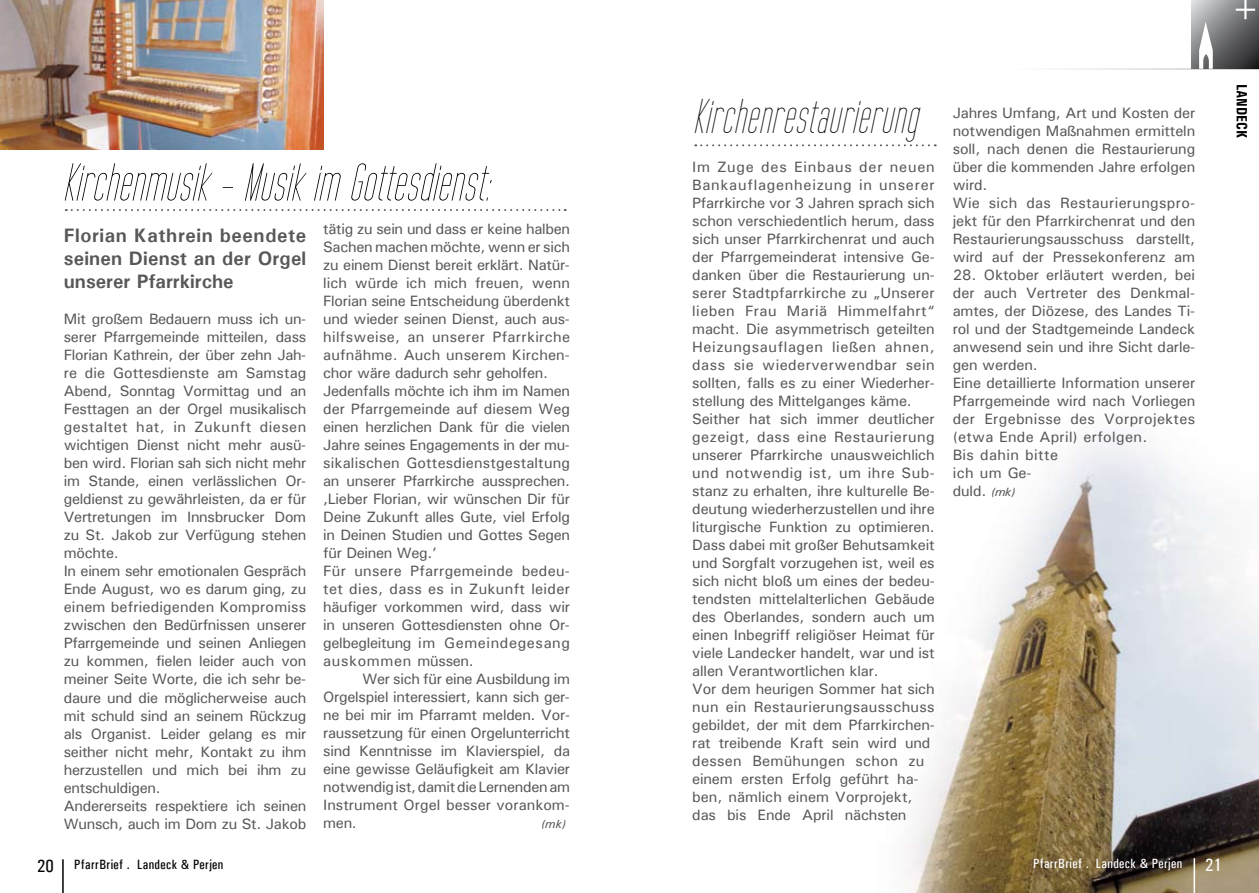
<style>
.page{position:relative;width:1259px;height:893px;background:#fff}
.page>*{position:absolute;margin:0;border:0;box-sizing:border-box;transform-origin:0 0}
.t1{font:italic 54px "Tall Films";letter-spacing:.01em;color:#000}
.t2{font:italic 49.5px "Tall Films";letter-spacing:.02em;color:#000}
.t3{font:700 19.5px/23.4px "Univers";letter-spacing:.01em;color:#58585a;text-align:justify}
.t4{font:500 condensed 18px "Univers";color:#fff}
.t5{font:500 15px/18px "Univers";letter-spacing:-.01em;color:#58585a}
.t6{font:700 condensed 15px "Univers";color:#000}
.t7{font:500 condensed 13.5px "Univers";letter-spacing:.03em;color:#000}
.t8{font:500 condensed 13.5px "Univers";letter-spacing:.03em;color:#fff}
.t9{font:italic 500 12px "Univers";color:#58585a}
.s1{font-style:italic;font-size:12px}
.s2{font-size:18px}
</style>
<div class="page">
<img style="left:903px;top:435px;width:356px;height:458px">
<hr style="left:62px;top:859px;width:2px;height:34px;background:#000">
<hr style="left:1193px;top:858px;width:2px;height:35px;background:#fff">
<svg style="left:695px;top:144px;width:240px;height:2px"></svg>
<svg style="left:1068px;top:68px;width:191px;height:2px"></svg>
<svg style="left:1191px;top:0;width:68px;height:69px;background:#818283"></svg>
<svg style="left:66px;top:209px;width:500px;height:2px"></svg>
<img style="left:0;top:0;width:323px;height:150px">
<h1 class="t1" style="left:63px;top:157px;width:428px">Kirchenmusik – Musik im Gottesdienst:</h1>
<p class="t5" style="left:323px;top:220px;width:248px">tätig zu sein und dass er keine halben Sachen machen möchte, wenn er sich zu einem Dienst bereit erklärt. Natür&shy;lich würde ich mich freuen, wenn Florian seine Entscheidung überdenkt und wieder seinen Dienst, auch aus&shy;hilfsweise, an unserer Pfarrkirche aufnähme. Auch unserem Kirchen&shy;chor wäre dadurch sehr geholfen.<br>Jedenfalls möchte ich ihm im Namen der Pfarrgemeinde auf diesem Weg einen herzlichen Dank für die vielen Jahre seines Engagements in der mu&shy;sikalischen Gottesdienstgestaltung an unserer Pfarrkirche aussprechen. ‚Lieber Florian, wir wünschen Dir für Deine Zukunft alles Gute, viel Erfolg in Deinen Studien und Gottes Segen für Deinen Weg.’<br>Für unsere Pfarrgemeinde bedeu&shy;tet dies, dass es in Zukunft leider häufiger vorkommen wird, dass wir in unseren Gottesdiensten ohne Or&shy;gelbegleitung im Gemeindegesang auskommen müssen.</p>
<p class="t5" style="left:323px;top:670px;width:248px;text-align:justify;text-indent:39px">Wer sich für eine Ausbildung im Orgelspiel interessiert, kann sich ger&shy;ne bei mir im Pfarramt melden. Vor&shy;raussetzung für einen Orgelunterricht sind Kenntnisse im Klavierspiel, da eine gewisse Geläufigkeit am Klavier notwendig ist, damit die Lernenden am Instrument Orgel besser vorankom&shy;men.</p>
<h3 class="t3" style="left:64px;top:223px;width:244px">Florian Kathrein beendete seinen Dienst an der Orgel unserer Pfarrkirche</h3>
<p class="t5" style="left:64px;top:310px;width:244px">Mit großem Bedauern muss ich un&shy;serer Pfarrgemeinde mitteilen, dass<br>Florian Kathrein, der über zehn Jah&shy;re die Gottesdienste am Samstag<br>Abend, Sonntag Vormittag und an<br>Festtagen an der Orgel musikalisch gestaltet hat, in Zukunft diesen wichtigen Dienst nicht mehr ausü&shy;ben wird. Florian sah sich nicht mehr im Stande, einen verlässlichen Or&shy;geldienst zu gewährleisten, da er für<br>Vertretungen im Innsbrucker Dom zu St. Jakob zur Verfügung stehen möchte.<br>In einem sehr emotionalen Gespräch<br>Ende August, wo es darum ging, zu einem befriedigenden Kompromiss zwischen den Bedürfnissen unserer<br>Pfarrgemeinde und seinen Anliegen zu kommen, fielen leider auch von meiner Seite Worte, die ich sehr be&shy;daure und die möglicherweise auch mit schuld sind an seinem Rückzug als Organist. Leider gelang es mir seither nicht mehr, Kontakt zu ihm herzustellen und mich bei ihm zu entschuldigen.<br>Andererseits respektiere ich seinen<br>Wunsch, auch im Dom zu St. Jakob</p>
<p class="t9" style="left:541px;top:816px;width:26px">(mk)</p>
<h2 class="t2" style="left:693px;top:94px;width:225px">Kirchenrestaurierung</h2>
<p class="t5" style="left:692px;top:157px;width:244px">Im Zuge des Einbaus der neuen Bankauflagenheizung in unserer Pfarrkirche vor 3 Jahren sprach sich schon verschiedentlich herum, dass sich unser Pfarrkirchenrat und auch der Pfarrgemeinderat intensive Ge&shy;danken über die Restaurierung un&shy;serer Stadtpfarrkirche zu „Unserer lieben Frau Mariä Himmelfahrt“ macht. Die asymmetrisch geteilten Heizungsauflagen ließen ahnen, dass sie wiederverwendbar sein sollten, falls es zu einer Wiederher&shy;stellung des Mittelganges käme.<br>Seither hat sich immer deutlicher gezeigt, dass eine Restaurierung unserer Pfarrkirche unausweichlich und notwendig ist, um ihre Sub&shy;stanz zu erhalten, ihre kulturelle Be&shy;deutung wiederherzustellen und ihre liturgische Funktion zu optimieren.<br>Dass dabei mit großer Behutsamkeit und Sorgfalt vorzugehen ist, weil es sich nicht bloß um eines der bedeu&shy;tendsten mittelalterlichen Gebäude des Oberlandes, sondern auch um einen Inbegriff religiöser Heimat für viele Landecker handelt, war und ist allen Verantwortlichen klar.<br>Vor dem heurigen Sommer hat sich nun ein Restaurierungsausschuss gebildet, der mit dem Pfarrkirchen&shy;rat treibende Kraft sein wird und dessen Bemühungen schon zu einem ersten Erfolg geführt ha&shy;ben, nämlich einem Vorprojekt, das bis Ende April nächsten</p>
<p class="t5" style="left:952px;top:103px;width:244px">Jahres Umfang, Art und Kosten der notwendigen Maßnahmen ermitteln soll, nach denen die Restaurierung über die kommenden Jahre erfolgen wird.<br>Wie sich das Restaurierungspro&shy;jekt für den Pfarrkirchenrat und den<br>Restaurierungsausschuss darstellt, wird auf der Pressekonferenz am</p>
<p class="t5" style="left:952px;top:265px;width:244px">28. Oktober erläutert werden, bei der auch Vertreter des Denkmal&shy;amtes, der Diözese, des Landes Ti&shy;rol und der Stadtgemeinde Landeck anwesend sein und ihre Sicht darle&shy;gen werden.<br>Eine detaillierte Information unserer<br>Pfarrgemeinde wird nach Vorliegen der Ergebnisse des Vorprojektes (etwa Ende April) erfolgen.<br>Bis dahin bitte<br>ich um Ge-<br>duld. <span class="s1">(mk)</span></p>
<p class="t7" style="left:37px;top:856px;width:188px"><span class="s2">20</span> PfarrBrief . Landeck &amp; Perjen</p>
<p class="t8" style="left:1033px;top:855px;width:151px">PfarrBrief . Landeck &amp; Perjen</p>
<p class="t4" style="left:1205px;top:854px;width:18px">21</p>
<p class="t6" style="left:1251px;top:84px;width:56px;rotate:90deg">LANDECK</p>
</div>
